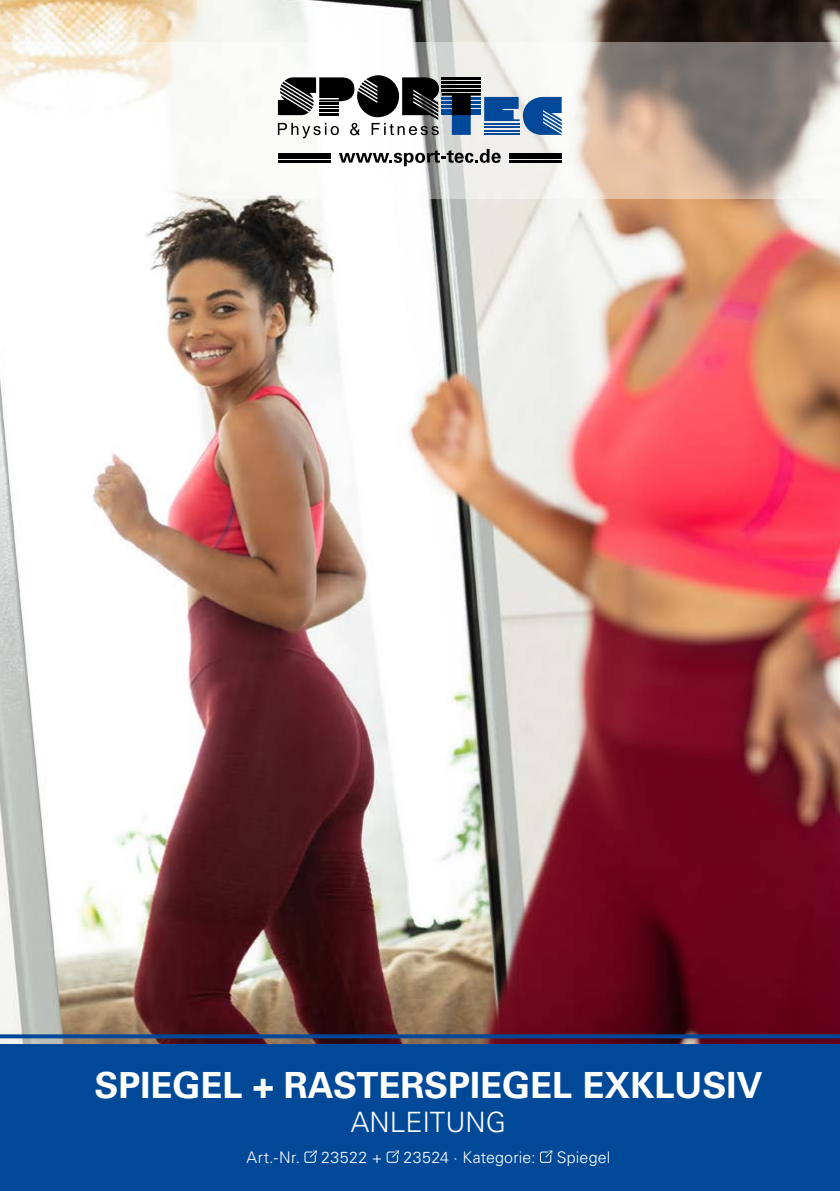
<style>
.page{position:relative;width:840px;height:1191px;background:#fff}
.page>*{position:absolute;margin:0;border:0;box-sizing:border-box;transform-origin:0 0}
.t1{font:700 36px "Univers LT Std";color:#fff}
.t2{font:300 28px "Univers LT Std";color:#fff}
.t3{font:300 16px "Univers LT Std";letter-spacing:.015em;color:#fff}
</style>
<div class="page">
<img style="left:0;top:0;width:839px;height:1044px">
<hr style="left:0;top:0;width:1px;height:815px;background:#004999">
<svg style="left:0;top:1034px;width:839px;height:4px;background:#09468f"></svg>
<div style="left:0;top:1044px;width:839px;height:147px;background:#004999"></div>
<svg style="left:304px;top:1150px;width:13px;height:12px"></svg>
<svg style="left:386px;top:1150px;width:13px;height:12px"></svg>
<svg style="left:540px;top:1150px;width:12px;height:12px"></svg>
<svg style="left:0;top:42px;width:839px;height:156px"></svg>
<svg style="left:278px;top:75px;width:283px;height:63px"></svg>
<svg style="left:338px;top:149px;width:162px;height:17px"></svg>
<hr style="left:508px;top:153px;width:53px;height:2px;background:#000">
<hr style="left:508px;top:157px;width:53px;height:2px;background:#000">
<hr style="left:508px;top:160px;width:53px;height:3px;background:#000">
<hr style="left:278px;top:153px;width:52px;height:2px;background:#000">
<hr style="left:278px;top:157px;width:52px;height:2px;background:#000">
<hr style="left:278px;top:160px;width:52px;height:3px;background:#000">
<h1 class="t1" style="left:94px;top:1071px;width:669px">SPIEGEL + RASTERSPIEGEL EXKLUSIV</h1>
<h2 class="t2" style="left:351px;top:1106px;width:157px">ANLEITUNG</h2>
<p class="t3" style="left:246px;top:1147px;width:55px">Art.-Nr.</p>
<p class="t3" style="left:321px;top:1147px;width:63px">23522 +</p>
<p class="t3" style="left:403px;top:1147px;width:134px">23524 · Kategorie:</p>
<p class="t3" style="left:556px;top:1147px;width:55px">Spiegel</p>
</div>
